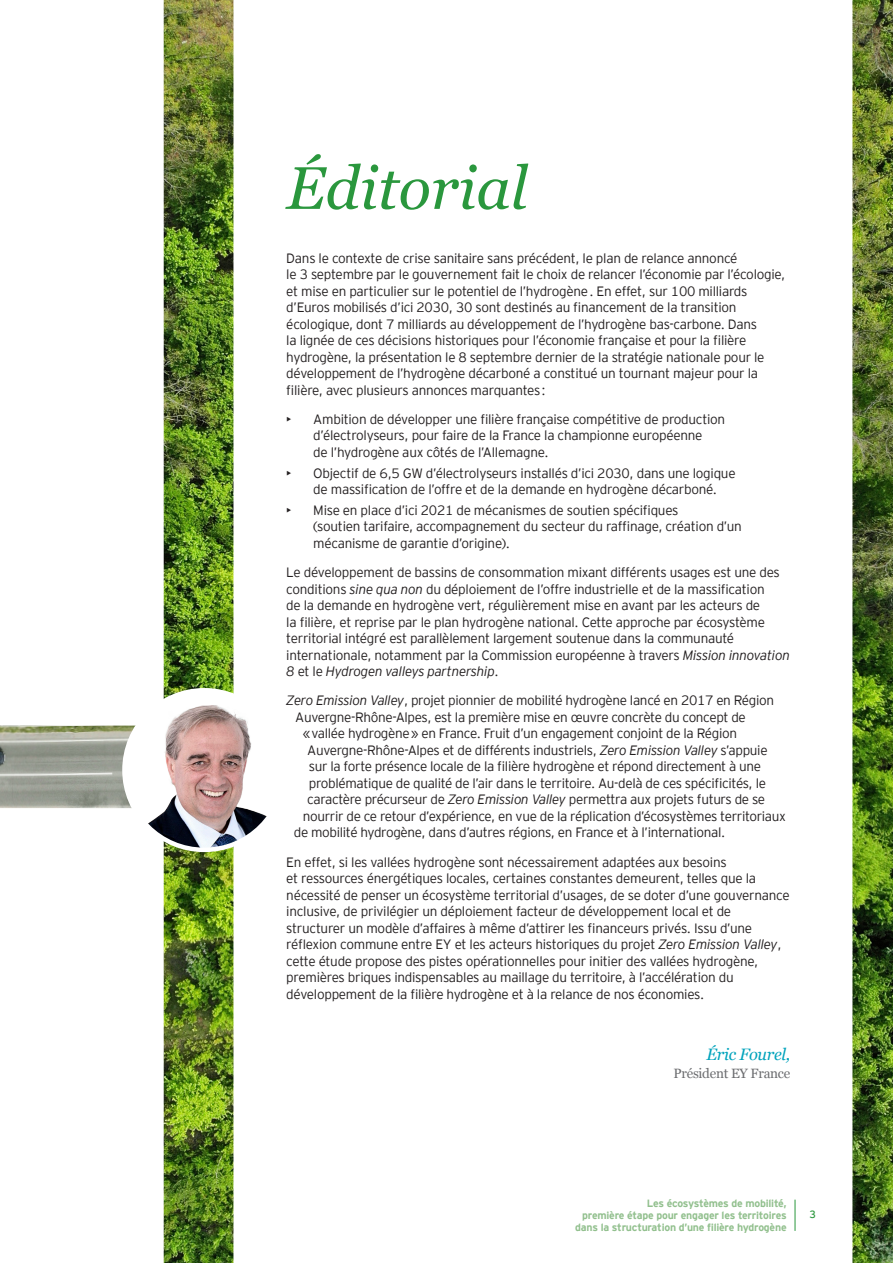
<style>
.page{position:relative;width:893px;height:1263px;background:#fff}
.page>*{position:absolute;margin:0;border:0;box-sizing:border-box;transform-origin:0 0}
.P-GT_Edito{font:italic 60px "Georgia";color:#2a973d}
.t1{font:italic 16.5px "Georgia";letter-spacing:-.02em;color:#00a3bc}
.t2{font:300 13.5px/16.5px "EY Interstate";letter-spacing:-.02em;color:#231f20}
.t3{font:13.5px "Georgia";letter-spacing:-.02em;color:#6c6d70}
.t4{font:700 10.5px/12px "EY Interstate";letter-spacing:-.02em;color:#92c08e;text-align:right}
.t5{font:10.5px "EY Interstate";color:#2a973d}
.s1{font-style:italic}
</style>
<div class="page">
<img style="left:164px;top:0;width:729px;height:1263px">
<svg style="left:0;top:0;width:206px;height:726px"></svg>
<img style="left:0;top:726px;width:135px;height:82px">
<hr style="left:795px;top:1199px;width:1px;height:32px;background:#2a973d">
<img style="left:124px;top:690px;width:160px;height:160px;border-radius:80px">
<div style="left:122px;top:688px;width:164px;height:164px;border:4px solid #fff;border-radius:50%"></div>
<p class="P-GT_Edito" style="left:286px;top:144px;width:243px">Éditorial</p>
<p class="t2" style="left:286px;top:249px;width:501px">Dans le contexte de crise sanitaire sans précédent, le plan de relance annoncé<br>le 3 septembre par le gouvernement fait le choix de relancer l’économie par l’écologie, et mise en particulier sur le potentiel de l’hydrogène. En effet, sur 100 milliards d’Euros mobilisés d’ici 2030, 30 sont destinés au financement de la transition écologique, dont 7 milliards au développement de l’hydrogène bas-carbone. Dans<br>la lignée de ces décisions historiques pour l’économie française et pour la filière hydrogène, la présentation le 8 septembre dernier de la stratégie nationale pour le développement de l’hydrogène décarboné a constitué un tournant majeur pour la filière, avec plusieurs annonces marquantes:</p>
<p class="t2" style="left:313px;top:410px;width:413px;text-indent:-27px">• Ambition de développer une filière française compétitive de production d’électrolyseurs, pour faire de la France la championne européenne<br>de l’hydrogène aux côtés de l’Allemagne.</p>
<p class="t2" style="left:313px;top:464px;width:424px;text-indent:-27px">• Objectif de 6,5 GW d’électrolyseurs installés d’ici 2030, dans une logique de massification de l’offre et de la demande en hydrogène décarboné.</p>
<p class="t2" style="left:313px;top:501px;width:430px;text-indent:-27px">• Mise en place d’ici 2021 de mécanismes de soutien spécifiques<br>(soutien tarifaire, accompagnement du secteur du raffinage, création d’un mécanisme de garantie d’origine).</p>
<p class="t2" style="left:286px;top:563px;width:505px">Le développement de bassins de consommation mixant différents usages est une des conditions <span class="s1">sine qua non</span> du déploiement de l’offre industrielle et de la massification<br>de la demande en hydrogène vert, régulièrement mise en avant par les acteurs de<br>la filière, et reprise par le plan hydrogène national. Cette approche par écosystème territorial intégré est parallèlement largement soutenue dans la communauté internationale, notamment par la Commission européenne à travers <span class="s1">Mission innovation 8</span> et le <span class="s1">Hydrogen valleys partnership</span>.</p>
<p class="t2" style="left:286px;top:692px;width:489px"><span class="s1">Zero Emission Valley</span>, projet pionnier de mobilité hydrogène lancé en 2017 en Région</p>
<p class="t2" style="left:295px;top:708px;width:452px">Auvergne-Rhône-Alpes, est la première mise en œuvre concrète du concept de</p>
<p class="t2" style="left:303px;top:725px;width:436px">«vallée hydrogène» en France. Fruit d’un engagement conjoint de la Région</p>
<p class="t2" style="left:307px;top:741px;width:462px">Auvergne-Rhône-Alpes et de différents industriels, <span class="s1">Zero Emission Valley</span> s’appuie</p>
<p class="t2" style="left:309px;top:758px;width:454px">sur la forte présence locale de la filière hydrogène et répond directement à une</p>
<p class="t2" style="left:309px;top:774px;width:459px">problématique de qualité de l’air dans le territoire. Au-delà de ces spécificités, le</p>
<p class="t2" style="left:307px;top:791px;width:459px">caractère précurseur de <span class="s1">Zero Emission Valley</span> permettra aux projets futurs de se</p>
<p class="t2" style="left:303px;top:807px;width:485px">nourrir de ce retour d’expérience, en vue de la réplication d’écosystèmes territoriaux</p>
<p class="t2" style="left:294px;top:824px;width:433px">de mobilité hydrogène, dans d’autres régions, en France et à l’international.</p>
<p class="t2" style="left:286px;top:853px;width:505px">En effet, si les vallées hydrogène sont nécessairement adaptées aux besoins<br>et ressources énergétiques locales, certaines constantes demeurent, telles que la nécessité de penser un écosystème territorial d’usages, de se doter d’une gouvernance inclusive, de privilégier un déploiement facteur de développement local et de structurer un modèle d’affaires à même d’attirer les financeurs privés. Issu d’une réflexion commune entre EY et les acteurs historiques du projet <span class="s1">Zero Emission Valley</span>, cette étude propose des pistes opérationnelles pour initier des vallées hydrogène, premières briques indispensables au maillage du territoire, à l’accélération du développement de la filière hydrogène et à la relance de nos économies.</p>
<p class="t1" style="left:706px;top:1042px;width:85px">Éric Fourel,</p>
<p class="t3" style="left:673px;top:1064px;width:118px">Président EY France</p>
<p class="t4" style="left:575px;top:1196px;width:213px">Les écosystèmes de mobilité,<br>première étape pour engager les territoires dans la structuration d’une filière hydrogène</p>
<p class="t5" style="left:809px;top:1207px;width:8px">3</p>
</div>
